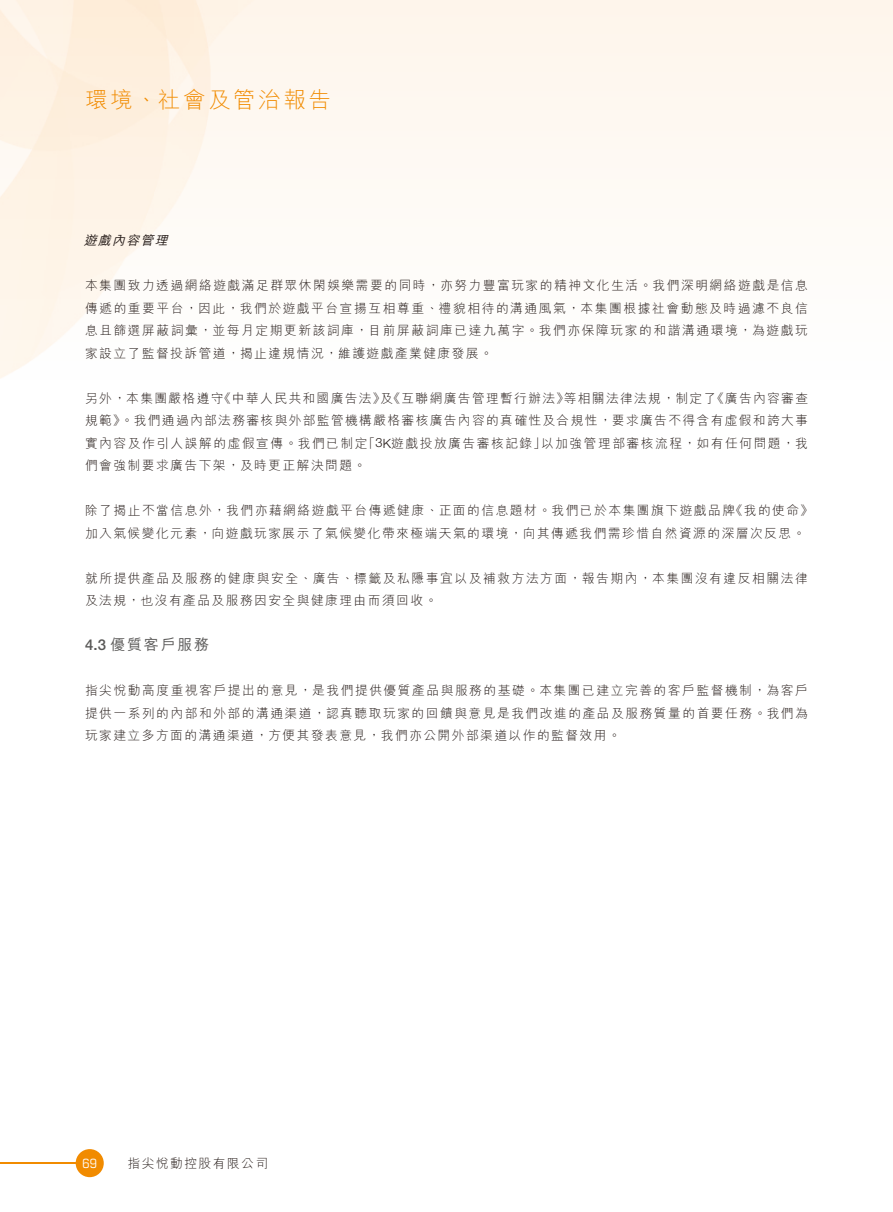
<style>
.page{position:relative;width:893px;height:1212px;background:#fff}
.page>*{position:absolute;margin:0;border:0;box-sizing:border-box;transform-origin:0 0}
.t1{font:300 22.5px "M Hei HK";letter-spacing:.115em;color:#f18b00}
.t2{font:500 15px "M Hei HK";letter-spacing:.115em;color:#595857}
.t3{font:300 12.75px/22.5px "M Hei HK";letter-spacing:.115em;color:#231916}
.t4{font:italic 500 12.75px "M Hei HK";color:#231916}
.t5{font:condensed 12.75px "Eurostile";color:#fff}
.s1{font-family:"Helvetica Neue"}
.s2{font-family:"Microsoft Jheng Hei"}
</style>
<div class="page">
<svg style="left:0;top:0;width:893px;height:379px;fill:#fef9f3"></svg>
<div style="left:76px;top:1149px;width:28px;height:28px;background:#f18b00;border-radius:50%"></div>
<hr style="left:0;top:1162px;width:77px;height:2px;background:#f18b00">
<h1 class="t1" style="left:85px;top:84px;width:247px">環境、社會及管治報告</h1>
<p class="t4" style="left:84px;top:231px;width:90px">遊戲內容管理</p>
<p class="t3" style="left:85px;top:274px;width:724px;text-align:justify">本集團致力透過網絡遊戲滿足群眾休閑娛樂需要的同時，亦努力豐富玩家的精神文化生活。我們深明網絡遊戲是信息傳遞的重要平台，因此，我們於遊戲平台宣揚互相尊重、禮貌相待的溝通風氣，本集團根據社會動態及時過濾不良信息且篩選屏蔽詞彙，並每月定期更新該詞庫，目前屏蔽詞庫已達九萬字。我們亦保障玩家的和諧溝通環境，為遊戲玩家設立了監督投訴管道，揭止違規情況，維護遊戲產業健康發展。</p>
<p class="t3" style="left:711px;top:386px;width:98px">《廣告內容審查</p>
<p class="t3" style="left:219px;top:386px;width:352px">《中華人民共和國廣告法》《互聯網廣告管理暫行辦法》</p>
<p class="t3" style="left:85px;top:386px;width:140px">另外，本集團嚴格遵守</p>
<p class="t3" style="left:85px;top:409px;width:724px">規範》。我們通過內部法務審核與外部監管機構嚴格審核廣告內容的真確性及合規性，要求廣告不得含有虛假和誇大事</p>
<p class="t3" style="left:541px;top:431px;width:268px">以加強管理部審核流程，如有任何問題，我</p>
<p class="t3" style="left:564px;top:386px;width:154px">等相關法律法規，制定了</p>
<p class="t3" style="left:380px;top:386px;width:14px">及</p>
<p class="t3" style="left:363px;top:431px;width:185px">「<span class="s1">3K</span>遊戲投放廣告審核記錄」</p>
<p class="t3" style="left:85px;top:431px;width:284px">實內容及作引人誤解的虛假宣傳。我們已制定們會強制要求廣告下架，及時更正解決問題。</p>
<p class="t3" style="left:85px;top:499px;width:722px">除了揭止不當信息外，我們亦藉網絡遊戲平台傳遞健康、正面的信息題材。我們已於本集團旗下遊戲品牌<br>加入氣候變化元素，向遊戲玩家展示了氣候變化帶來極端天氣的環境，向其傳遞我們需珍惜自然資源的深層次反思。</p>
<p class="t3" style="left:85px;top:566px;width:724px">就所提供產品及服務的健康與安全、廣告、標籤及私隱事宜以及補救方法方面，報告期內，本集團沒有違反相關法律及法規，也沒有產品及服務因安全與健康理由而須回收。</p>
<p class="t2" style="left:85px;top:634px;width:126px"><span class="s1">4.3</span> 優質客戶服務</p>
<p class="t3" style="left:85px;top:679px;width:724px;text-align:justify">指尖<span class="s2">悅</span>動高度重視客戶提出的意見，是我們提供優質產品與服務的基礎。本集團已建立完善的客戶監督機制，為客戶提供一系列的內部和外部的溝通渠道，認真聽取玩家的回饋與意見是我們改進的產品及服務質量的首要任務。我們為玩家建立多方面的溝通渠道，方便其發表意見，我們亦公開外部渠道以作的監督效用。</p>
<p class="t3" style="left:730px;top:499px;width:84px">《我的使命《</p>
<p class="t5" style="left:83px;top:1155px;width:16px">69</p>
<p class="t3" style="left:128px;top:1152px;width:142px">指尖<span class="s2">悅</span>動控股有限公司</p>
</div>
